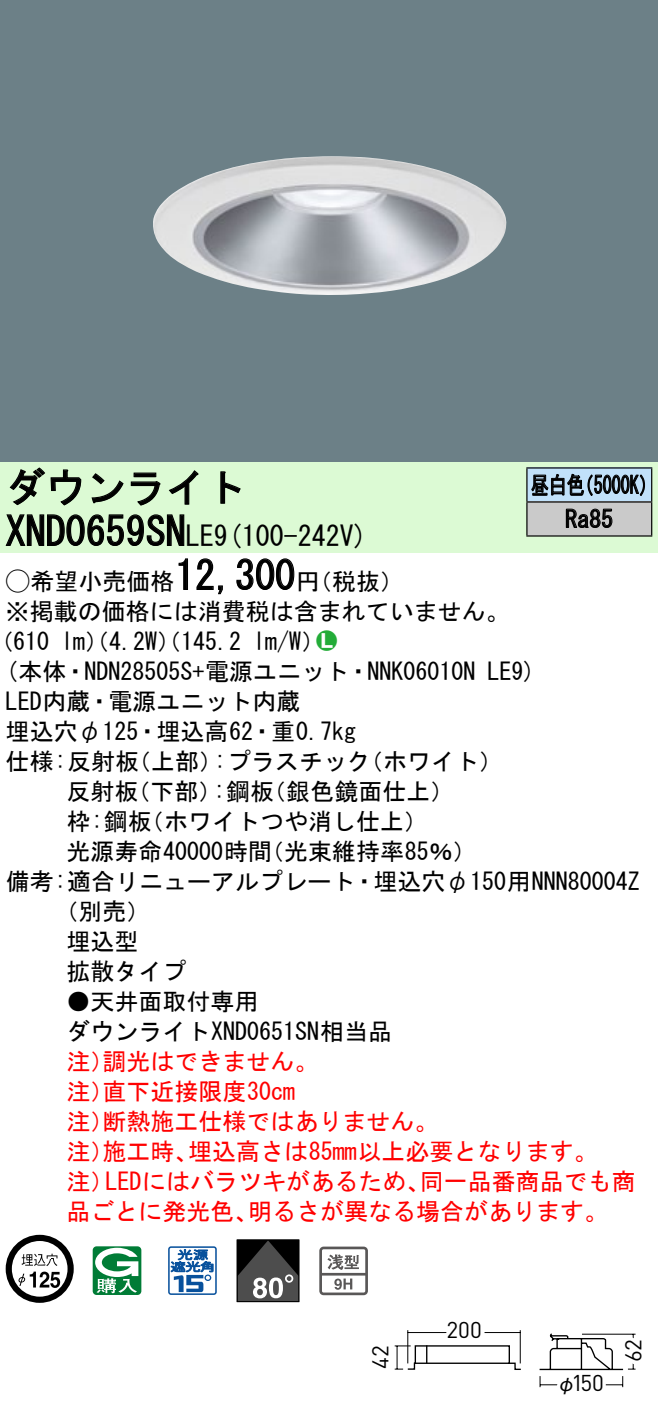
<style>
.page{position:relative;width:658px;height:1413px;background:#fff}
.page>*{position:absolute;margin:0;border:0;box-sizing:border-box;transform-origin:0 0}
.t1{font:40px "MS Gothic";color:#000}
.t2{font:28px "MS Gothic";color:#000}
.t3{font:24px/30.4px "MS Gothic";color:#000}
.t4{font:24px/30px "MS Gothic";color:#f00}
.t5{font:24px/34px "MS Gothic";color:#000;scale:.75 1}
.t6{font:24px "Ford Classification 1";color:#23ac38}
.t7{font:22.8px "DINOT";color:#000}
.t8{font:20px "Gothic BBB Pro Medium 90 pv RKSJ H";color:#000}
.s1{font-size:28px}
.s2{font-family:"Ford Classification 1"}
.s3{color:#fff}
</style>
<div class="page">
<div style="left:0;top:0;width:658px;height:462px;background:#6c8087"></div>
<img style="left:153px;top:156px;width:354px;height:139px">
<div style="left:0;top:462px;width:658px;height:90px;background:#dcfad4"></div>
<svg style="left:9px;top:467px;width:73px;height:39px"></svg>
<svg style="left:91px;top:473px;width:33px;height:30px"></svg>
<svg style="left:130px;top:472px;width:30px;height:34px"></svg>
<svg style="left:168px;top:470px;width:30px;height:35px"></svg>
<svg style="left:220px;top:471px;width:21px;height:33px"></svg>
<svg style="left:5px;top:514px;width:180px;height:32px"></svg>
<svg style="left:178px;top:558px;width:10px;height:32px"></svg>
<svg style="left:196px;top:558px;width:27px;height:37px"></svg>
<svg style="left:236px;top:558px;width:59px;height:32px"></svg>
<svg style="left:6px;top:1235px;width:68px;height:68px"></svg>
<svg style="left:93px;top:1246px;width:48px;height:49px"></svg>
<svg style="left:168px;top:1246px;width:49px;height:49px"></svg>
<div style="left:237px;top:1239px;width:62px;height:63px;border:1px solid #000"></div>
<svg style="left:237px;top:1240px;width:62px;height:61px;background:#474747"></svg>
<svg style="left:319px;top:1246px;width:49px;height:49px"></svg>
<div style="left:527px;top:468px;width:124px;height:34px;background:#c1e1fa"></div>
<div style="left:527px;top:502px;width:124px;height:34px;background:#cacaca"></div>
<hr style="left:526px;top:467px;width:126px;height:2px;background:#000">
<hr style="left:526px;top:468px;width:1px;height:33px;background:#000">
<hr style="left:651px;top:468px;width:1px;height:33px;background:#000">
<hr style="left:526px;top:501px;width:126px;height:2px;background:#000">
<hr style="left:526px;top:502px;width:1px;height:33px;background:#000">
<hr style="left:651px;top:502px;width:1px;height:33px;background:#000">
<hr style="left:526px;top:535px;width:126px;height:2px;background:#000">
<svg style="left:531px;top:473px;width:114px;height:23px"></svg>
<svg style="left:565px;top:508px;width:47px;height:20px"></svg>
<svg style="left:539px;top:1333px;width:97px;height:55px"></svg>
<svg style="left:394px;top:1330px;width:127px;height:40px"></svg>
<h1 class="t1" style="left:6px;top:467px;width:242px">ダウンライト</h1>
<p class="t2" style="left:214px;top:522px;width:155px">(9 100-242 (V</p>
<h1 class="t1" style="left:6px;top:511px;width:210px">XND0659SN<span class="s1">LE</span></h1>
<h1 class="t1" style="left:175px;top:555px;width:121px">12,300</h1>
<p class="t3" style="left:6px;top:566px;width:505px"><span class="s2">A</span>希望小売価格<br>※掲載の価格には消費税は含まれていません。</p>
<p class="t6" style="left:316px;top:629px;width:22px">2<span class="s3">7</span></p>
<p class="t3" style="left:296px;top:566px;width:109px">（円税抜(</p>
<p class="t3" style="left:253px;top:626px;width:73px">l m (W/</p>
<p class="t3" style="left:-11px;top:626px;width:62px">（610</p>
<p class="t3" style="left:61px;top:626px;width:182px">lm）（4.2 ）（W 145.2</p>
<p class="t5" style="left:565px;top:468px;width:65px;text-indent:-34px">昼白色<br>Ra85</p>
<p class="t5" style="left:575px;top:468px;width:109px">（5000 (K</p>
<p class="t3" style="left:6px;top:656px;width:471px">(本体・NDN28505 +S 電源ユニット・NNK06010N</p>
<p class="t3" style="left:6px;top:686px;width:296px">LED内蔵・電源ユニット内蔵</p>
<p class="t3" style="left:6px;top:716px;width:352px">埋込穴φ125・埋込高62・重0.7kg</p>
<p class="t3" style="left:359px;top:746px;width:145px">（ホワイト(</p>
<p class="t3" style="left:487px;top:656px;width:50px">LE (9</p>
<p class="t3" style="left:214px;top:746px;width:158px">:プラスチック</p>
<p class="t3" style="left:6px;top:746px;width:135px">仕様:反射板</p>
<p class="t3" style="left:127px;top:746px;width:97px">（上部）</p>
<p class="t3" style="left:66px;top:776px;width:74px">反射板</p>
<p class="t3" style="left:126px;top:776px;width:97px">（下部）</p>
<p class="t3" style="left:262px;top:776px;width:194px">（銀色鏡面仕上(</p>
<p class="t3" style="left:213px;top:776px;width:62px">:鋼板</p>
<p class="t3" style="left:66px;top:806px;width:87px">枠:鋼板</p>
<p class="t3" style="left:140px;top:806px;width:290px">（ホワイトつや消し仕上(</p>
<p class="t3" style="left:66px;top:836px;width:207px">光源寿命40000時間</p>
<p class="t3" style="left:6px;top:866px;width:635px">備考:適合リニューアルプレート・埋込穴φ150用NNN80004Z</p>
<p class="t3" style="left:54px;top:896px;width:98px">（別売(</p>
<p class="t3" style="left:66px;top:926px;width:74px">埋込型</p>
<p class="t3" style="left:66px;top:956px;width:121px">拡散タイプ</p>
<p class="t3" style="left:66px;top:986px;width:327px">●天井面取付専用<br>ダウンライトXND0651SN相当品</p>
<p class="t4" style="left:102px;top:1046px;width:217px">調光はできません。</p>
<p class="t3" style="left:260px;top:836px;width:218px">（光束維持率85％(</p>
<p class="t4" style="left:102px;top:1046px;width:194px;text-indent:-36px">注）<br>直下近接限度30cm</p>
<p class="t4" style="left:102px;top:1076px;width:337px;text-indent:-36px">注）<br>断熱施工仕様ではありません。</p>
<p class="t4" style="left:66px;top:1106px;width:49px">注）</p>
<p class="t4" style="left:188px;top:1136px;width:411px">埋込高さは85mm以上必要となります。</p>
<p class="t4" style="left:102px;top:1136px;width:97px">施工時、</p>
<p class="t4" style="left:66px;top:1136px;width:49px">注）</p>
<p class="t4" style="left:66px;top:1166px;width:49px">注）</p>
<p class="t4" style="left:105px;top:1166px;width:326px">LEDにはバラツキがあるため、</p>
<p class="t4" style="left:420px;top:1166px;width:217px">同一品番商品でも商</p>
<p class="t4" style="left:66px;top:1196px;width:194px">品ごとに発光色、</p>
<p class="t4" style="left:248px;top:1196px;width:362px">明るさが異なる場合があります。</p>
<p class="t7" style="left:364px;top:1369px;width:25px;rotate:-90deg">42</p>
<p class="t7" style="left:446px;top:1314px;width:37px">200</p>
<p class="t7" style="left:571px;top:1367px;width:34px">150</p>
<p class="t8" style="left:556px;top:1367px;width:21px">φ</p>
<p class="t7" style="left:617px;top:1362px;width:24px;rotate:-90deg">62</p>
</div>
